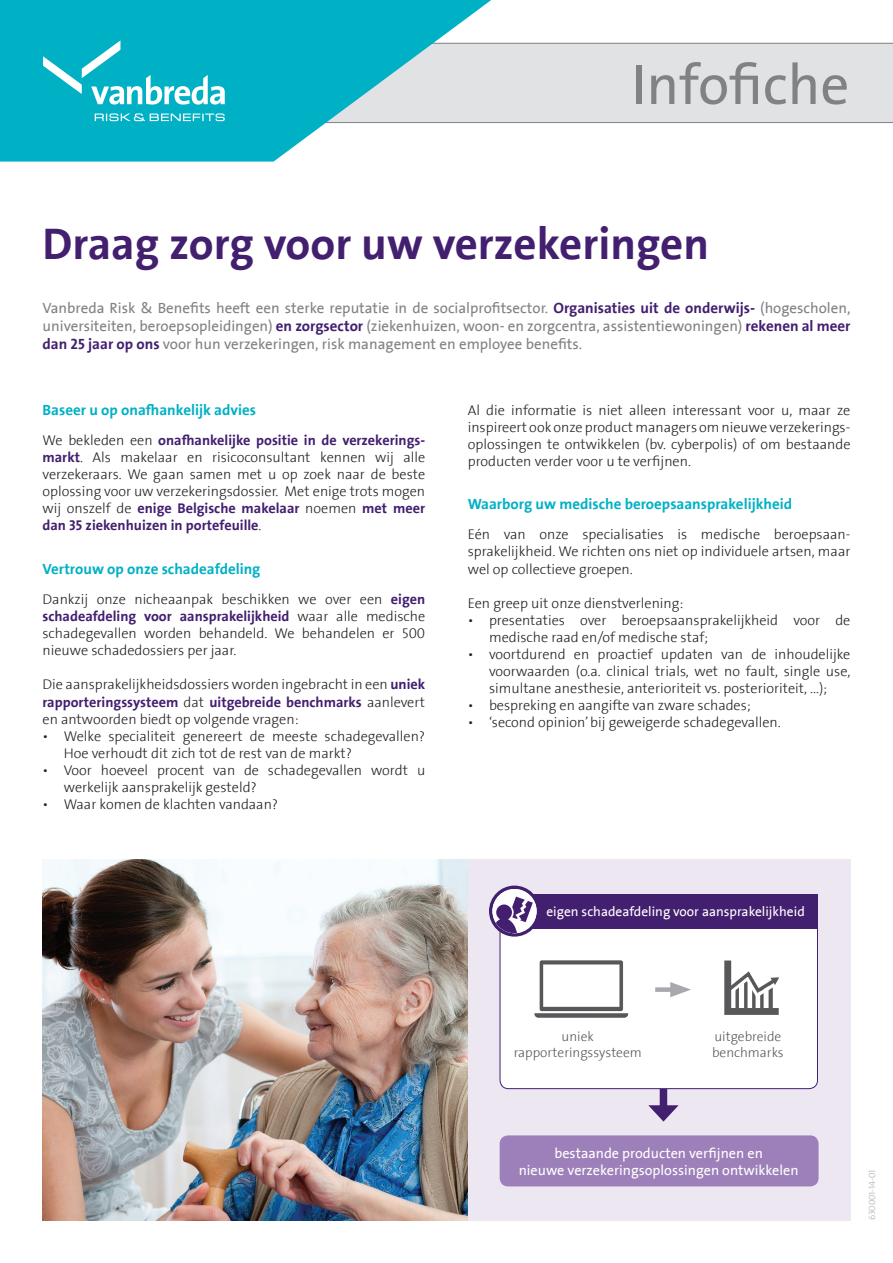
<style>
.page{position:relative;width:893px;height:1263px;background:#fff}
.page>*{position:absolute;margin:0;border:0;box-sizing:border-box;transform-origin:0 0}
.t1{font:57px "The Sans LF";color:#808285}
.hoofdtitel_artikel{font:45px "The Sans LF Bold";color:#431f70}
.inleiding_artikel{font:15px/18px "The Sans LF";color:#808285;text-align:justify}
.subtitel{font:15px "The Sans LF Bold";color:#00b1c5}
.paragraaf_artikel{font:14.25px/17.1px "The Sans LF Light";color:#231f20;text-align:justify}
.paragraaf_antwoord_Q{font:14.25px "The Sans LF";color:#fff}
.paragraaf_antwoord_Q-2{font:13.5px/16.2px "The Sans LF Light";color:#57585a;text-align:center}
.paragraaf_antwoord_Q-3{font:13.5px "The Sans LF";color:#fff}
.t2{font:9px "The Sans LF Light";color:#a8a9ad}
.s1{font-family:"The Sans LF Bold";color:#431f70}
</style>
<div class="page">
<div style="left:491px;top:43px;width:402px;height:80px;background:#e1e2e4"></div>
<svg style="left:0;top:0;width:491px;height:162px;background:#3fc1d0"></svg>
<svg style="left:43px;top:40px;width:182px;height:65px;background:#2fbfcf"></svg>
<svg style="left:95px;top:113px;width:130px;height:8px"></svg>
<img style="left:43px;top:859px;width:425px;height:361px">
<div style="left:468px;top:859px;width:382px;height:361px;background:#ede7f2"></div>
<div style="left:500px;top:910px;width:317px;height:179px;background:#fff;border-radius:9px"></div>
<div style="left:500px;top:910px;width:318px;height:179px;border:1px solid #431f70;border-radius:9px"></div>
<div style="left:500px;top:1135px;width:319px;height:51px;background:#9d7fb9;border-radius:9px"></div>
<div style="left:509px;top:894px;width:309px;height:34px;background:#431f70"></div>
<svg style="left:491px;top:887px;width:47px;height:48px"></svg>
<div style="left:489px;top:885px;width:51px;height:51px;border:3px solid #431f70;border-radius:50%"></div>
<div style="left:492px;top:889px;width:45px;height:44px;background:#fff;border-radius:50%"></div>
<svg style="left:492px;top:896px;width:41px;height:37px"></svg>
<div style="left:660px;top:1089px;width:7px;height:22px;background:#431f70"></div>
<svg style="left:648px;top:1105px;width:31px;height:16px"></svg>
<img style="left:534px;top:960px;width:95px;height:58px">
<svg style="left:724px;top:960px;width:56px;height:55px"></svg>
<div style="left:655px;top:987px;width:23px;height:5px;background:#a8a9ad"></div>
<svg style="left:670px;top:982px;width:21px;height:15px"></svg>
<p class="t1" style="left:631px;top:55px;width:219px">Infofiche</p>
<p class="hoofdtitel_artikel" style="left:43px;top:220px;width:668px">Draag zorg voor uw verzekeringen</p>
<p class="inleiding_artikel" style="left:43px;top:299px;width:809px">Vanbreda Risk &amp; Benefits heeft een sterke reputatie in de socialprofitsector. <span class="s1">Organisaties uit de onderwijs-</span> (hogescholen, universiteiten, beroepsopleidingen) <span class="s1">en zorgsector</span> (ziekenhuizen, woon- en zorgcentra, assistentiewoningen) <span class="s1">rekenen al meer dan 25 jaar op ons</span> voor hun verzekeringen, risk management en employee benefits.</p>
<p class="subtitel" style="left:43px;top:402px;width:215px">Baseer u op onafhankelijk advies</p>
<p class="paragraaf_artikel" style="left:43px;top:432px;width:384px">We bekleden een <span class="s1">onafhankelijke positie in de verzekerings&shy;markt</span>. Als makelaar en risicoconsultant kennen wij alle verzekeraars. We gaan samen met u op zoek naar de beste oplossing voor uw verzekeringsdossier. Met enige trots mogen wij onszelf de <span class="s1">enige Belgische makelaar</span> noemen <span class="s1">met meer dan 35 ziekenhuizen in portefeuille</span>.</p>
<p class="subtitel" style="left:43px;top:561px;width:219px">Vertrouw op onze schadeafdeling</p>
<p class="paragraaf_artikel" style="left:43px;top:591px;width:384px">Dankzij onze nicheaanpak beschikken we over een <span class="s1">eigen schadeafdeling voor aansprakelijkheid</span> waar alle medische schadegevallen worden behandeld. We behandelen er 500 nieuwe schadedossiers per jaar.</p>
<p class="paragraaf_artikel" style="left:43px;top:677px;width:384px">Die aansprakelijkheidsdossiers worden ingebracht in een <span class="s1">uniek rapporteringssysteem</span> dat <span class="s1">uitgebreide benchmarks</span> aanlevert en antwoorden biedt op volgende vragen:</p>
<p class="paragraaf_artikel" style="left:64px;top:728px;width:363px;text-indent:-21px">• Welke specialiteit genereert de meeste schadegevallen?<br>Hoe verhoudt dit zich tot de rest van de markt?</p>
<p class="paragraaf_artikel" style="left:64px;top:762px;width:363px;text-indent:-21px">• Voor hoeveel procent van de schadegevallen wordt u werkelijk aansprakelijk gesteld?</p>
<p class="paragraaf_artikel" style="left:43px;top:796px;width:237px">• Waar komen de klachten vandaan?</p>
<p class="paragraaf_artikel" style="left:468px;top:402px;width:384px">Al die informatie is niet alleen interessant voor u, maar ze inspireert ook onze product managers om nieuwe verzekerings&shy;oplossingen te ontwikkelen (bv. cyberpolis) of om bestaande producten verder voor u te verfijnen.</p>
<p class="subtitel" style="left:468px;top:496px;width:326px">Waarborg uw medische beroepsaansprakelijkheid</p>
<p class="paragraaf_artikel" style="left:468px;top:526px;width:384px">Eén van onze specialisaties is medische beroepsaan&shy;sprakelijkheid. We richten ons niet op individuele artsen, maar wel op collectieve groepen.</p>
<p class="paragraaf_artikel" style="left:468px;top:595px;width:217px">Een greep uit onze dienstverlening:</p>
<p class="paragraaf_artikel" style="left:489px;top:612px;width:363px;text-indent:-21px">• presentaties over beroepsaansprakelijkheid voor de medische raad en/of medische staf;</p>
<p class="paragraaf_artikel" style="left:489px;top:646px;width:363px;text-indent:-21px">• voortdurend en proactief updaten van de inhoudelijke voorwaarden (o.a. clinical trials, wet no fault, single use, simultane anesthesie, anterioriteit vs. posterioriteit, ...);</p>
<p class="paragraaf_artikel" style="left:468px;top:697px;width:285px">• bespreking en aangifte van zware schades;</p>
<p class="paragraaf_artikel" style="left:468px;top:715px;width:315px">• ‘second opinion’ bij geweigerde schadegevallen.</p>
<p class="paragraaf_antwoord_Q-3" style="left:546px;top:904px;width:260px">eigen schadeafdeling voor aansprakelijkheid</p>
<p class="paragraaf_antwoord_Q-2" style="left:514px;top:1029px;width:130px">uniek rapporteringssysteem</p>
<p class="paragraaf_antwoord_Q-2" style="left:714px;top:1029px;width:68px">uitgebreide</p>
<p class="paragraaf_antwoord_Q-2" style="left:712px;top:1045px;width:73px">benchmarks</p>
<p class="paragraaf_antwoord_Q" style="left:554px;top:1145px;width:210px">bestaande producten verfijnen en</p>
<p class="paragraaf_antwoord_Q" style="left:519px;top:1162px;width:281px">nieuwe verzekeringsoplossingen ontwikkelen</p>
<p class="t2" style="left:867px;top:1220px;width:52px;rotate:-90deg">630001-14-01</p>
</div>
